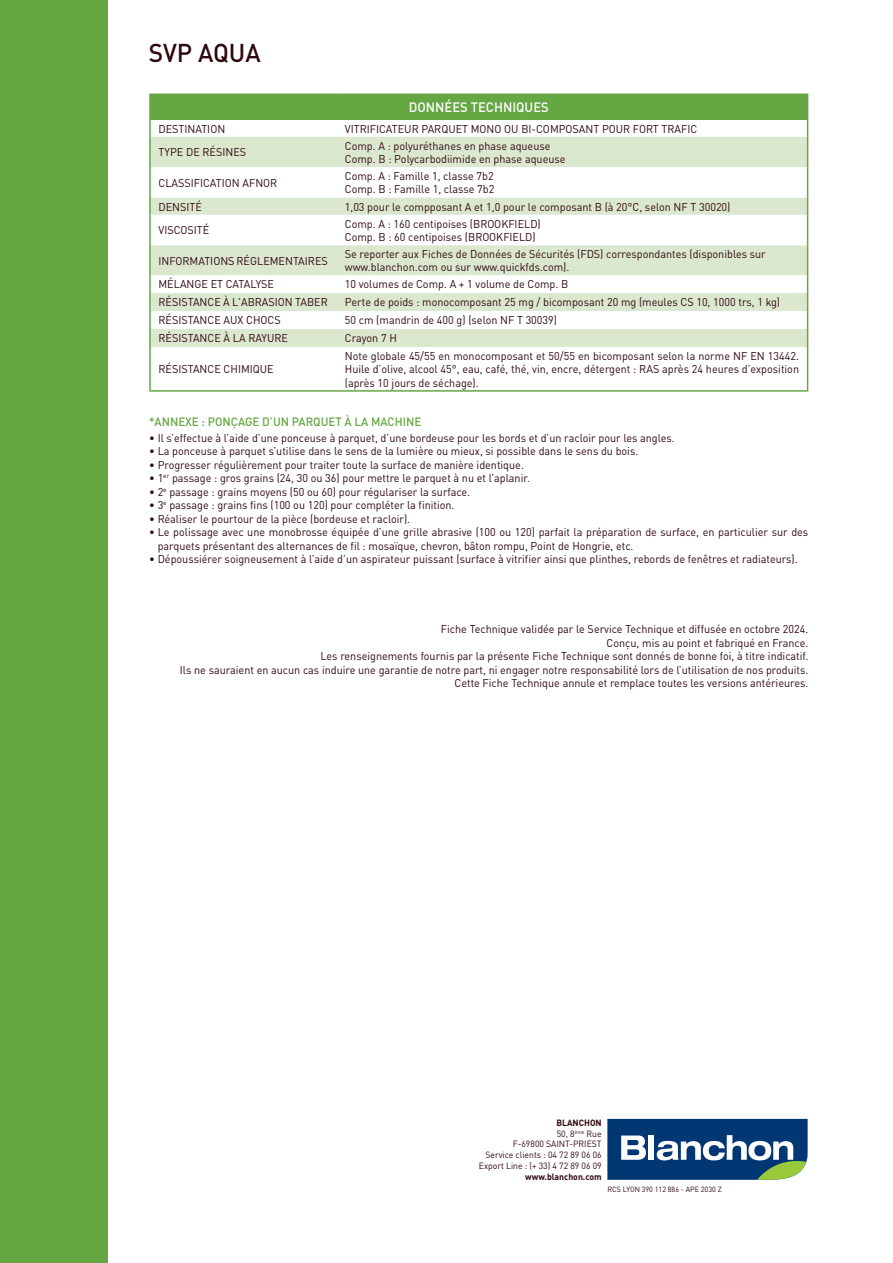
<style>
.page{position:relative;width:893px;height:1263px;background:#fff}
.page>*{position:absolute;margin:0;border:0;box-sizing:border-box;transform-origin:0 0}
.t1{font:500 25.5px "DINOT";color:#2e080e;scale:.96 1}
.t2{font:500 13.5px "DINOT";color:#fff;scale:.96 1}
.t3{font:500 12px "DINOT";color:#65a743;scale:.96 1}
.t4{font:11.25px/13.5px "DINOT";color:#2e080e;scale:.96 1}
.t5{font:9px/10.8px "DINOT";color:#2e080e;text-align:right;scale:.96 1}
.t6{font:700 9px "DINOT";color:#2e080e;scale:.96 1}
.t7{font:7.5px "DINOT";color:#2e080e;scale:.96 1}
.s1{font-weight:700}
</style>
<div class="page">
<div style="left:0;top:0;width:107px;height:1263px;background:#65a743"></div>
<svg style="left:607px;top:1119px;width:201px;height:61px"></svg>
<div style="left:150px;top:94px;width:658px;height:26px;background:#65a743"></div>
<svg style="left:151px;top:137px;width:656px;height:210px;fill:#dce7d0"></svg>
<hr style="left:149px;top:94px;width:187px;height:1px;background:#65a743">
<hr style="left:149px;top:95px;width:2px;height:25px;background:#65a743">
<svg style="left:149px;top:120px;width:2px;height:17px"></svg>
<svg style="left:807px;top:120px;width:1px;height:17px"></svg>
<hr style="left:149px;top:137px;width:2px;height:30px;background:#65a743">
<hr style="left:807px;top:137px;width:1px;height:30px;background:#65a743">
<hr style="left:149px;top:167px;width:2px;height:31px;background:#65a743">
<hr style="left:807px;top:167px;width:1px;height:31px;background:#65a743">
<svg style="left:149px;top:198px;width:2px;height:17px"></svg>
<svg style="left:807px;top:198px;width:1px;height:17px"></svg>
<hr style="left:149px;top:215px;width:2px;height:30px;background:#65a743">
<hr style="left:807px;top:215px;width:1px;height:30px;background:#65a743">
<hr style="left:149px;top:245px;width:2px;height:30px;background:#65a743">
<hr style="left:807px;top:245px;width:1px;height:30px;background:#65a743">
<svg style="left:149px;top:275px;width:2px;height:72px"></svg>
<svg style="left:807px;top:275px;width:1px;height:72px"></svg>
<hr style="left:149px;top:347px;width:2px;height:43px;background:#65a743">
<hr style="left:807px;top:347px;width:1px;height:43px;background:#65a743">
<hr style="left:149px;top:390px;width:187px;height:2px;background:#65a743">
<hr style="left:336px;top:390px;width:472px;height:2px;background:#65a743">
<h1 class="t1" style="left:149px;top:37px;width:118px">SVP AQUA</h1>
<p class="t2" style="left:409px;top:99px;width:147px">DONNÉES TECHNIQUES</p>
<p class="t4" style="left:158px;top:122px;width:71px">DESTINATION</p>
<p class="t4" style="left:345px;top:122px;width:369px">VITRIFICATEUR PARQUET MONO OU BI-COMPOSANT POUR FORT TRAFIC</p>
<p class="t4" style="left:158px;top:145px;width:93px">TYPE DE RÉSINES</p>
<p class="t4" style="left:345px;top:139px;width:231px">Comp. A : polyuréthanes en phase aqueuse<br>Comp. B : Polycarbodiimide en phase aqueuse</p>
<p class="t4" style="left:158px;top:176px;width:125px">CLASSIFICATION AFNOR</p>
<p class="t4" style="left:345px;top:169px;width:157px">Comp. A : Famille 1, classe 7b2<br>Comp. B : Famille 1, classe 7b2</p>
<p class="t4" style="left:158px;top:200px;width:47px">DENSITÉ</p>
<p class="t4" style="left:345px;top:200px;width:403px">1,03 pour le compposant A et 1,0 pour le composant B (à 20°C, selon NF T 30020)</p>
<p class="t4" style="left:158px;top:223px;width:54px">VISCOSITÉ</p>
<p class="t4" style="left:345px;top:217px;width:206px">Comp. A : 160 centipoises (BROOKFIELD)<br>Comp. B : 60 centipoises (BROOKFIELD)</p>
<p class="t4" style="left:158px;top:254px;width:178px">INFORMATIONS RÉGLEMENTAIRES</p>
<p class="t4" style="left:345px;top:247px;width:440px">Se reporter aux Fiches de Données de Sécurités (FDS) correspondantes (disponibles sur www.blanchon.com ou sur www.quickfds.com).</p>
<p class="t4" style="left:159px;top:277px;width:122px">MÉLANGE ET CATALYSE</p>
<p class="t4" style="left:345px;top:277px;width:234px">10 volumes de Comp. A + 1 volume de Comp. B</p>
<p class="t4" style="left:159px;top:295px;width:178px">RÉSISTANCE À L'ABRASION TABER</p>
<p class="t4" style="left:345px;top:295px;width:455px">Perte de poids : monocomposant 25 mg / bicomposant 20 mg (meules CS 10, 1000 trs, 1 kg)</p>
<p class="t4" style="left:159px;top:313px;width:129px">RÉSISTANCE AUX CHOCS</p>
<p class="t4" style="left:345px;top:313px;width:223px">50 cm (mandrin de 400 g) (selon NF T 30039)</p>
<p class="t4" style="left:159px;top:331px;width:136px">RÉSISTANCE À LA RAYURE</p>
<p class="t4" style="left:345px;top:331px;width:56px">Crayon 7 H</p>
<p class="t4" style="left:159px;top:362px;width:122px">RÉSISTANCE CHIMIQUE</p>
<p class="t4" style="left:345px;top:349px;width:475px;text-align:justify">Note globale 45/55 en monocomposant et 50/55 en bicomposant selon la norme NF EN 13442.<br>Huile d’olive, alcool 45°, eau, café, thé, vin, encre, détergent : RAS après 24 heures d’exposition (après 10 jours de séchage).</p>
<p class="t3" style="left:149px;top:414px;width:285px">*ANNEXE : PONÇAGE D’UN PARQUET À LA MACHINE</p>
<p class="t4" style="left:149px;top:430px;width:549px">• Il s’effectue à l’aide d’une ponceuse à parquet, d’une bordeuse pour les bords et d’un racloir pour les angles.</p>
<p class="t4" style="left:149px;top:444px;width:511px">• La ponceuse à parquet s’utilise dans le sens de la lumière ou mieux, si possible dans le sens du bois.</p>
<p class="t4" style="left:149px;top:457px;width:392px">• Progresser régulièrement pour traiter toute la surface de manière identique.</p>
<p class="t4" style="left:149px;top:471px;width:398px">• 1<sup>er</sup> passage : gros grains (24, 30 ou 36) pour mettre le parquet à nu et l’aplanir.</p>
<p class="t4" style="left:149px;top:484px;width:336px">• 2<sup>e</sup> passage : grains moyens (50 ou 60) pour régulariser la surface.</p>
<p class="t4" style="left:149px;top:498px;width:319px">• 3<sup>e</sup> passage : grains fins (100 ou 120) pour compléter la finition.</p>
<p class="t4" style="left:149px;top:511px;width:273px">• Réaliser le pourtour de la pièce (bordeuse et racloir).</p>
<p class="t4" style="left:158px;top:525px;width:679px;text-indent:-8px">• Le polissage avec une monobrosse équipée d’une grille abrasive (100 ou 120) parfait la préparation de surface, en particulier sur des parquets présentant des alternances de fil : mosaïque, chevron, bâton rompu, Point de Hongrie, etc.</p>
<p class="t4" style="left:149px;top:552px;width:677px">• Dépoussiérer soigneusement à l’aide d’un aspirateur puissant (surface à vitrifier ainsi que plinthes, rebords de fenêtres et radiateurs).</p>
<p class="t4" style="left:180px;top:622px;width:656px;text-align:right">Fiche Technique validée par le Service Technique et diffusée en octobre 2024.<br>Conçu, mis au point et fabriqué en France.<br>Les renseignements fournis par la présente Fiche Technique sont donnés de bonne foi, à titre indicatif.<br>Ils ne sauraient en aucun cas induire une garantie de notre part, ni engager notre responsabilité lors de l’utilisation de nos produits.<br>Cette Fiche Technique annule et remplace toutes les versions antérieures.</p>
<p class="t5" style="left:479px;top:1117px;width:129px"><span class="s1">BLANCHON<br></span>50, 8<sup>ème</sup> Rue<br>F-69800 SAINT-PRIEST<br>Service clients : 04 72 89 06 06<br>Export Line : (+ 33) 4 72 89 06 09</p>
<p class="t6" style="left:525px;top:1171px;width:81px">www.blanchon.com</p>
<p class="t7" style="left:608px;top:1185px;width:120px">RCS LYON 390 112 886 - APE 2030 Z</p>
</div>
